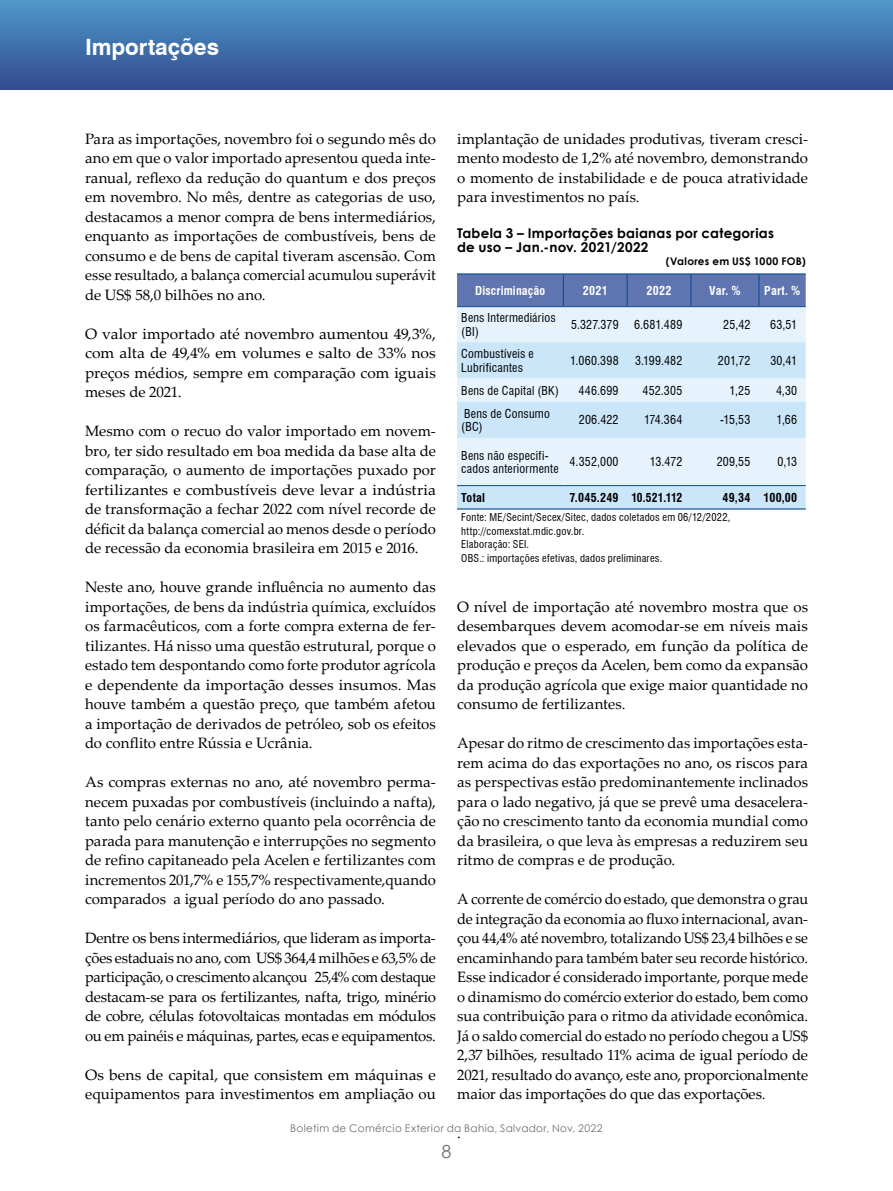
<style>
.page{position:relative;width:893px;height:1191px;background:#fff}
.page>*{position:absolute;margin:0;border:0;box-sizing:border-box;transform-origin:0 0}
.t1{font:18px "Century Gothic";color:#706f6f}
.t2{font:15px/19.5px "Palatino Linotype";color:#000;text-align:justify}
.t3{font:15px/19.5px "Palatino Linotype";color:#000;scale:1.04 1}
.t4{font:700 13.5px/13.5px "Century Gothic";letter-spacing:.02em;color:#000}
.t5{font:condensed 12px/13.5px "Swiss 721 BT";letter-spacing:.02em;color:#000}
.t6{font:700 condensed 12px "Swiss 721 BT";letter-spacing:.02em;color:#000}
.t7{font:700 condensed 12px "Swiss 721 BT";letter-spacing:.015em;color:#fff}
.t8{font:condensed 10.5px/13.5px "Swiss 721 BT";letter-spacing:.025em;color:#000}
.t9{font:10.5px "Century Gothic";letter-spacing:.03em;color:#706f6f}
.t10{font:700 10.5px "Century Gothic";letter-spacing:.025em;color:#000}
</style>
<div class="page">
<div style="left:0;top:0;width:893px;height:90px;background:linear-gradient(to bottom,#4e99c9,#334b8f)"></div>
<svg style="left:892px;top:0;width:1px;height:90px"></svg>
<div style="left:0;top:0;width:864px;height:90px;background:linear-gradient(to bottom,#4e99c9,#334b8f)"></div>
<div style="left:457px;top:274px;width:349px;height:32px;background:#5f75b0"></div>
<div style="left:457px;top:307px;width:349px;height:35px;background:#e6f3fc"></div>
<svg style="left:457px;top:342px;width:349px;height:166px;background:#d6eafa"></svg>
<hr style="left:759px;top:274px;width:1px;height:32px;background:#034991">
<hr style="left:759px;top:306px;width:47px;height:1px;background:#034991">
<hr style="left:690px;top:274px;width:1px;height:32px;background:#034991">
<hr style="left:457px;top:485px;width:106px;height:1px;background:#034991">
<hr style="left:563px;top:485px;width:64px;height:1px;background:#034991">
<hr style="left:627px;top:485px;width:64px;height:1px;background:#034991">
<hr style="left:691px;top:485px;width:68px;height:1px;background:#034991">
<hr style="left:759px;top:485px;width:47px;height:1px;background:#034991">
<hr style="left:457px;top:273px;width:106px;height:1px;background:#034991">
<hr style="left:627px;top:273px;width:64px;height:1px;background:#034991">
<hr style="left:691px;top:273px;width:68px;height:1px;background:#034991">
<hr style="left:759px;top:273px;width:47px;height:1px;background:#034991">
<hr style="left:563px;top:273px;width:64px;height:1px;background:#034991">
<hr style="left:563px;top:274px;width:1px;height:32px;background:#034991">
<hr style="left:627px;top:274px;width:1px;height:32px;background:#034991">
<hr style="left:457px;top:306px;width:106px;height:1px;background:#034991">
<hr style="left:563px;top:306px;width:64px;height:1px;background:#034991">
<hr style="left:627px;top:306px;width:64px;height:1px;background:#034991">
<hr style="left:691px;top:306px;width:68px;height:1px;background:#034991">
<hr style="left:457px;top:508px;width:106px;height:1px;background:#034991">
<hr style="left:563px;top:508px;width:64px;height:1px;background:#034991">
<hr style="left:627px;top:508px;width:64px;height:1px;background:#034991">
<hr style="left:691px;top:508px;width:68px;height:1px;background:#034991">
<hr style="left:759px;top:508px;width:47px;height:1px;background:#034991">
<p class="t2" style="left:85px;top:128px;width:352px">Para as importações, novembro foi o segundo mês do ano em que o valor importado apresentou queda inte&shy;ranual, reflexo da redução do quantum e dos preços em novembro. No mês, dentre as categorias de uso, destacamos a menor compra de bens intermediários, enquanto as importações de combustíveis, bens de consumo e de bens de capital tiveram ascensão. Com esse resultado, a balança comercial acumulou superávit de US$ 58,0 bilhões no ano.</p>
<p class="t2" style="left:85px;top:323px;width:352px">O valor importado até novembro aumentou 49,3%, com alta de 49,4% em volumes e salto de 33% nos preços médios, sempre em comparação com iguais meses de 2021.</p>
<p class="t2" style="left:85px;top:421px;width:352px">Mesmo com o recuo do valor importado em novem&shy;bro, ter sido resultado em boa medida da base alta de comparação, o aumento de importações puxado por fertilizantes e combustíveis deve levar a indústria de transformação a fechar 2022 com nível recorde de déficit da balança comercial ao menos desde o período de recessão da economia brasileira em 2015 e 2016.</p>
<p class="t2" style="left:85px;top:577px;width:352px">Neste ano, houve grande influência no aumento das importações, de bens da indústria química, excluídos os farmacêuticos, com a forte compra externa de fer&shy;tilizantes. Há nisso uma questão estrutural, porque o estado tem despontando como forte produtor agrícola e dependente da importação desses insumos. Mas houve também a questão preço, que também afetou a importação de derivados de petróleo, sob os efeitos do conflito entre Rússia e Ucrânia.</p>
<p class="t2" style="left:85px;top:772px;width:352px">As compras externas no ano, até novembro perma&shy;necem puxadas por combustíveis (incluindo a nafta), tanto pelo cenário externo quanto pela ocorrência de parada para manutenção e interrupções no segmento de refino capitaneado pela Acelen e fertilizantes com incrementos 201,7% e 155,7% respectivamente,quando comparados a igual período do ano passado.</p>
<p class="t2" style="left:85px;top:928px;width:352px">Dentre os bens intermediários, que lideram as importa&shy;ções estaduais no ano, com US$ 364,4 milhões e 63,5% de participação, o crescimento alcançou 25,4% com destaque destacam-se para os fertilizantes, nafta, trigo, minério de cobre, células fotovoltaicas montadas em módulos ou em painéis e máquinas, partes, ecas e equipamentos.</p>
<p class="t3" style="left:85px;top:1064px;width:339px">Os bens de capital, que consistem em máquinas e equipamentos para investimentos em ampliação ou</p>
<p class="t2" style="left:457px;top:128px;width:352px">implantação de unidades produtivas, tiveram cresci&shy;mento modesto de 1,2% até novembro, demonstrando o momento de instabilidade e de pouca atratividade para investimentos no país.</p>
<p class="t4" style="left:457px;top:226px;width:318px">Tabela 3 – Importações baianas por categorias de uso – Jan.-nov. 2021/2022</p>
<p class="t10" style="left:666px;top:254px;width:141px">(Valores em US$ 1000 FOB)</p>
<p class="t7" style="left:475px;top:283px;width:72px">Discriminação</p>
<p class="t7" style="left:583px;top:283px;width:26px">2021</p>
<p class="t7" style="left:647px;top:283px;width:26px">2022</p>
<p class="t7" style="left:709px;top:283px;width:33px">Var. %</p>
<p class="t7" style="left:764px;top:283px;width:38px">Part. %</p>
<p class="t5" style="left:461px;top:311px;width:96px">Bens Intermediários (BI)</p>
<p class="t5" style="left:571px;top:318px;width:49px">5.327.379</p>
<p class="t5" style="left:634px;top:318px;width:50px">6.681.489</p>
<p class="t5" style="left:723px;top:318px;width:29px">25,42</p>
<p class="t5" style="left:770px;top:318px;width:29px">63,51</p>
<p class="t5" style="left:461px;top:347px;width:74px">Combustíveis e<br>Lubrificantes</p>
<p class="t5" style="left:570px;top:354px;width:50px">1.060.398</p>
<p class="t5" style="left:635px;top:354px;width:49px">3.199.482</p>
<p class="t5" style="left:718px;top:354px;width:34px">201,72</p>
<p class="t5" style="left:770px;top:354px;width:28px">30,41</p>
<p class="t5" style="left:461px;top:383px;width:99px">Bens de Capital (BK)</p>
<p class="t5" style="left:578px;top:383px;width:42px">446.699</p>
<p class="t5" style="left:642px;top:383px;width:41px">452.305</p>
<p class="t5" style="left:730px;top:383px;width:22px">1,25</p>
<p class="t5" style="left:776px;top:383px;width:23px">4,30</p>
<p class="t5" style="left:461px;top:406px;width:90px">Bens de Consumo (BC)</p>
<p class="t5" style="left:579px;top:413px;width:41px">206.422</p>
<p class="t5" style="left:644px;top:413px;width:40px">174.364</p>
<p class="t5" style="left:720px;top:413px;width:32px">-15,53</p>
<p class="t5" style="left:776px;top:413px;width:22px">1,66</p>
<p class="t5" style="left:461px;top:448px;width:99px">Bens não especifi&shy;cados anteriormente</p>
<p class="t5" style="left:570px;top:455px;width:50px">4.352,000</p>
<p class="t5" style="left:650px;top:455px;width:34px">13.472</p>
<p class="t5" style="left:717px;top:455px;width:35px">209,55</p>
<p class="t5" style="left:777px;top:455px;width:21px">0,13</p>
<p class="t6" style="left:461px;top:490px;width:25px">Total</p>
<p class="t6" style="left:570px;top:490px;width:114px">7.045.249 10.521.112</p>
<p class="t6" style="left:723px;top:490px;width:76px">49,34 100,00</p>
<p class="t8" style="left:461px;top:510px;width:271px">Fonte: ME/Secint/Secex/Sitec, dados coletados em 06/12/2022, http://comexstat.mdic.gov.br.<br>Elaboração: SEI.<br>OBS.: importações efetivas, dados preliminares.</p>
<p class="t2" style="left:457px;top:596px;width:352px">O nível de importação até novembro mostra que os desembarques devem acomodar-se em níveis mais elevados que o esperado, em função da política de produção e preços da Acelen, bem como da expansão da produção agrícola que exige maior quantidade no consumo de fertilizantes.</p>
<p class="t2" style="left:457px;top:733px;width:352px">Apesar do ritmo de crescimento das importações esta&shy;rem acima do das exportações no ano, os riscos para as perspectivas estão predominantemente inclinados para o lado negativo, já que se prevê uma desacelera&shy;ção no crescimento tanto da economia mundial como da brasileira, o que leva às empresas a reduzirem seu ritmo de compras e de produção.</p>
<p class="t2" style="left:457px;top:889px;width:352px">A corrente de comércio do estado, que demonstra o grau de integração da economia ao fluxo internacional, avan&shy;çou 44,4% até novembro, totalizando US$ 23,4 bilhões e se encaminhando para também bater seu recorde histórico.<br>Esse indicador é considerado importante, porque mede o dinamismo do comércio exterior do estado, bem como sua contribuição para o ritmo da atividade econômica.<br>Já o saldo comercial do estado no período chegou a US$ 2,37 bilhões, resultado 11% acima de igual período de 2021, resultado do avanço, este ano, proporcionalmente maior das importações do que das exportações.</p>
<p class="t2" style="left:457px;top:1123px;width:5px">.</p>
<p class="t9" style="left:290px;top:1121px;width:314px">Boletim de Comércio Exterior da Bahia, Salvador, Nov. 2022</p>
<p class="t1" style="left:441px;top:1138px;width:11px">8</p>
</div>
